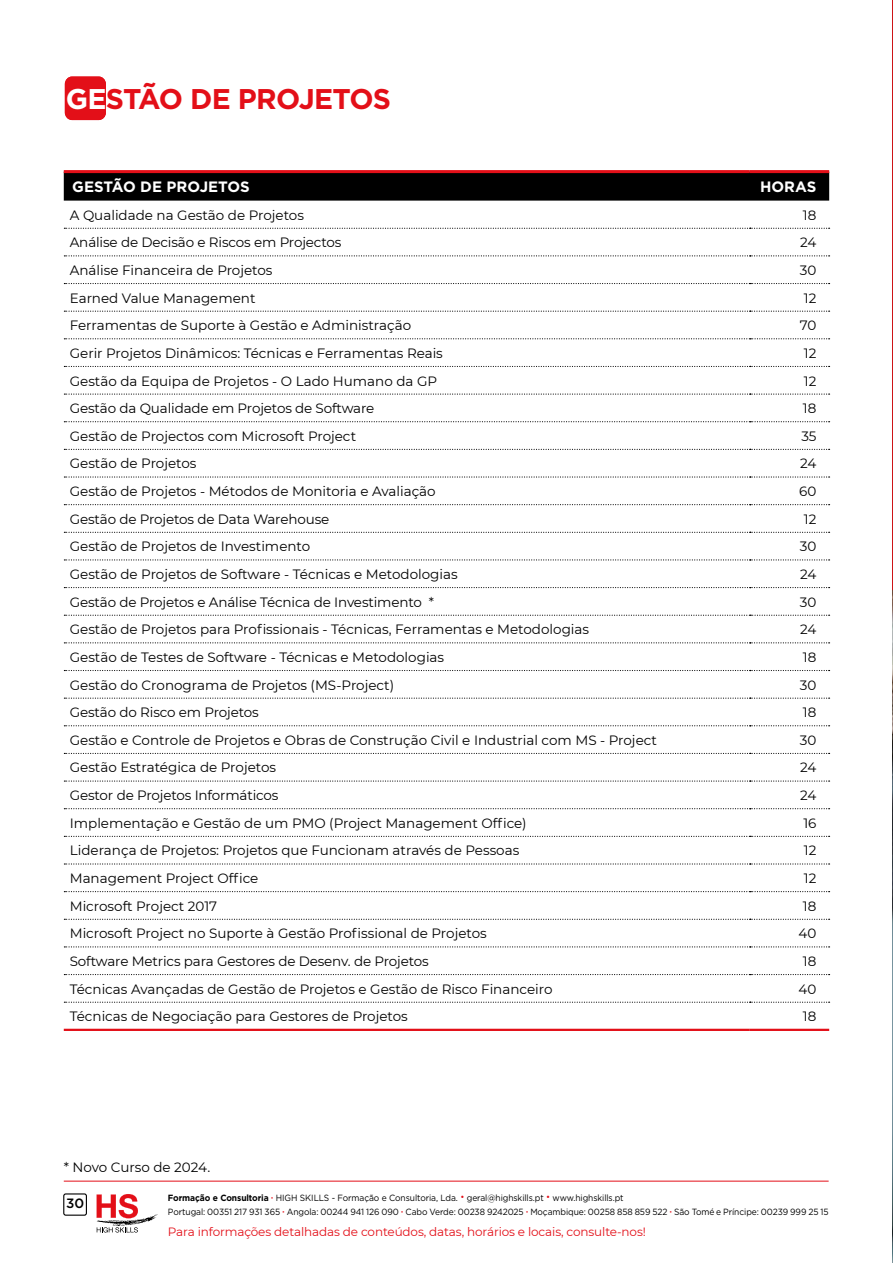
<style>
.page{position:relative;width:893px;height:1263px;background:#fff}
.page>*{position:absolute;margin:0;border:0;box-sizing:border-box;transform-origin:0 0}
.t1{font:700 28.5px "Gotham";letter-spacing:-.025em;color:#e30f18}
.t2{font:700 15px "Gotham";color:#fff}
.t3{font:13.5px "Montserrat";color:#000}
.t4{font:500 13.5px "Gotham";color:#000}
.t5{font:12px "Montserrat";letter-spacing:-.01em;color:#e30f18}
.t6{font:9px/13.5px "Gotham";letter-spacing:-.01em;color:#000;scale:.94 1}
.s1{color:#fff}
.s2{font-weight:700}
.s3{font-size:6px;color:#e30f18}
.s4{color:#e30f18}
</style>
<div class="page">
<svg style="left:97px;top:1194px;width:61px;height:38px"></svg>
<hr style="left:64px;top:1181px;width:765px;height:1px;background:#e30f18">
<div style="left:63px;top:1193px;width:24px;height:23px;border:1px solid #000;border-radius:2px"></div>
<svg style="left:64px;top:173px;width:765px;height:28px;background:#040303"></svg>
<svg style="left:64px;top:228px;width:766px;height:1px"></svg>
<svg style="left:64px;top:311px;width:766px;height:1px"></svg>
<svg style="left:64px;top:366px;width:766px;height:1px"></svg>
<svg style="left:64px;top:393px;width:766px;height:2px"></svg>
<svg style="left:64px;top:476px;width:766px;height:2px"></svg>
<svg style="left:64px;top:504px;width:766px;height:1px"></svg>
<svg style="left:64px;top:559px;width:766px;height:1px"></svg>
<svg style="left:64px;top:587px;width:766px;height:1px"></svg>
<svg style="left:64px;top:670px;width:766px;height:1px"></svg>
<svg style="left:64px;top:698px;width:766px;height:1px"></svg>
<svg style="left:64px;top:753px;width:766px;height:1px"></svg>
<svg style="left:64px;top:780px;width:766px;height:2px"></svg>
<svg style="left:64px;top:863px;width:766px;height:1px"></svg>
<svg style="left:64px;top:919px;width:766px;height:1px"></svg>
<svg style="left:64px;top:946px;width:766px;height:1px"></svg>
<svg style="left:64px;top:255px;width:766px;height:1px"></svg>
<svg style="left:64px;top:283px;width:766px;height:1px"></svg>
<svg style="left:64px;top:338px;width:766px;height:1px"></svg>
<svg style="left:64px;top:421px;width:766px;height:1px"></svg>
<svg style="left:64px;top:449px;width:766px;height:1px"></svg>
<svg style="left:64px;top:532px;width:766px;height:1px"></svg>
<svg style="left:64px;top:615px;width:766px;height:1px"></svg>
<svg style="left:64px;top:642px;width:766px;height:1px"></svg>
<svg style="left:64px;top:725px;width:766px;height:1px"></svg>
<svg style="left:64px;top:808px;width:766px;height:1px"></svg>
<svg style="left:64px;top:836px;width:766px;height:1px"></svg>
<svg style="left:64px;top:891px;width:766px;height:1px"></svg>
<svg style="left:64px;top:974px;width:766px;height:1px"></svg>
<svg style="left:64px;top:1002px;width:766px;height:1px"></svg>
<hr style="left:64px;top:1029px;width:686px;height:2px;background:#e30f18">
<hr style="left:750px;top:1029px;width:79px;height:2px;background:#e30f18">
<hr style="left:64px;top:170px;width:686px;height:3px;background:#e30f18">
<hr style="left:750px;top:170px;width:79px;height:3px;background:#e30f18">
<div style="left:65px;top:77px;width:41px;height:43px;background:#e30f18;border-radius:7px"></div>
<h1 class="t1" style="left:66px;top:80px;width:327px"><span class="s1">GE</span>STÃO DE PROJETOS</h1>
<p class="t2" style="left:72px;top:177px;width:179px">GESTÃO DE PROJETOS</p>
<p class="t2" style="left:760px;top:177px;width:58px">HORAS</p>
<p class="t3" style="left:70px;top:206px;width:236px">A Qualidade na Gestão de Projetos</p>
<p class="t3" style="left:803px;top:206px;width:15px">18</p>
<p class="t3" style="left:70px;top:233px;width:273px">Análise de Decisão e Riscos em Projectos</p>
<p class="t3" style="left:800px;top:233px;width:18px">24</p>
<p class="t3" style="left:70px;top:261px;width:204px">Análise Financeira de Projetos</p>
<p class="t3" style="left:800px;top:261px;width:18px">30</p>
<p class="t3" style="left:70px;top:288px;width:187px">Earned Value Management</p>
<p class="t3" style="left:804px;top:288px;width:14px">12</p>
<p class="t3" style="left:70px;top:316px;width:343px">Ferramentas de Suporte à Gestão e Administração</p>
<p class="t3" style="left:800px;top:316px;width:18px">70</p>
<p class="t3" style="left:70px;top:344px;width:375px">Gerir Projetos Dinâmicos: Técnicas e Ferramentas Reais</p>
<p class="t3" style="left:804px;top:344px;width:14px">12</p>
<p class="t3" style="left:70px;top:371px;width:369px">Gestão da Equipa de Projetos - O Lado Humano da GP</p>
<p class="t3" style="left:804px;top:371px;width:14px">12</p>
<p class="t3" style="left:70px;top:399px;width:306px">Gestão da Qualidade em Projetos de Software</p>
<p class="t3" style="left:803px;top:399px;width:15px">18</p>
<p class="t3" style="left:70px;top:427px;width:288px">Gestão de Projectos com Microsoft Project</p>
<p class="t3" style="left:801px;top:427px;width:17px">35</p>
<p class="t3" style="left:70px;top:454px;width:128px">Gestão de Projetos</p>
<p class="t3" style="left:800px;top:454px;width:18px">24</p>
<p class="t3" style="left:70px;top:482px;width:367px">Gestão de Projetos - Métodos de Monitoria e Avaliação</p>
<p class="t3" style="left:799px;top:482px;width:19px">60</p>
<p class="t3" style="left:70px;top:510px;width:261px">Gestão de Projetos de Data Warehouse</p>
<p class="t3" style="left:804px;top:510px;width:14px">12</p>
<p class="t3" style="left:70px;top:537px;width:242px">Gestão de Projetos de Investimento</p>
<p class="t3" style="left:800px;top:537px;width:18px">30</p>
<p class="t3" style="left:70px;top:565px;width:389px">Gestão de Projetos de Software - Técnicas e Metodologias</p>
<p class="t3" style="left:800px;top:565px;width:18px">24</p>
<p class="t3" style="left:70px;top:592px;width:366px">Gestão de Projetos e Análise Técnica de Investimento *</p>
<p class="t3" style="left:800px;top:592px;width:18px">30</p>
<p class="t3" style="left:70px;top:620px;width:521px">Gestão de Projetos para Profissionais - Técnicas, Ferramentas e Metodologias</p>
<p class="t3" style="left:800px;top:620px;width:18px">24</p>
<p class="t3" style="left:70px;top:648px;width:376px">Gestão de Testes de Software - Técnicas e Metodologias</p>
<p class="t3" style="left:803px;top:648px;width:15px">18</p>
<p class="t3" style="left:70px;top:675px;width:326px">Gestão do Cronograma de Projetos (MS-Project)</p>
<p class="t3" style="left:800px;top:675px;width:18px">30</p>
<p class="t3" style="left:70px;top:703px;width:191px">Gestão do Risco em Projetos</p>
<p class="t3" style="left:803px;top:703px;width:15px">18</p>
<p class="t3" style="left:70px;top:731px;width:589px">Gestão e Controle de Projetos e Obras de Construção Civil e Industrial com MS - Project</p>
<p class="t3" style="left:800px;top:731px;width:18px">30</p>
<p class="t3" style="left:70px;top:758px;width:208px">Gestão Estratégica de Projetos</p>
<p class="t3" style="left:800px;top:758px;width:18px">24</p>
<p class="t3" style="left:70px;top:786px;width:210px">Gestor de Projetos Informáticos</p>
<p class="t3" style="left:800px;top:786px;width:18px">24</p>
<p class="t3" style="left:70px;top:814px;width:458px">Implementação e Gestão de um PMO (Project Management Office)</p>
<p class="t3" style="left:803px;top:814px;width:15px">16</p>
<p class="t3" style="left:70px;top:841px;width:451px">Liderança de Projetos: Projetos que Funcionam através de Pessoas</p>
<p class="t3" style="left:804px;top:841px;width:14px">12</p>
<p class="t3" style="left:70px;top:869px;width:190px">Management Project Office</p>
<p class="t3" style="left:804px;top:869px;width:14px">12</p>
<p class="t3" style="left:70px;top:896px;width:149px">Microsoft Project 2017</p>
<p class="t3" style="left:803px;top:896px;width:15px">18</p>
<p class="t3" style="left:70px;top:924px;width:419px">Microsoft Project no Suporte à Gestão Profissional de Projetos</p>
<p class="t3" style="left:799px;top:924px;width:19px">40</p>
<p class="t3" style="left:70px;top:952px;width:360px">Software Metrics para Gestores de Desenv. de Projetos</p>
<p class="t3" style="left:803px;top:952px;width:15px">18</p>
<p class="t3" style="left:70px;top:979px;width:484px">Técnicas Avançadas de Gestão de Projetos e Gestão de Risco Financeiro</p>
<p class="t3" style="left:799px;top:979px;width:19px">40</p>
<p class="t3" style="left:70px;top:1007px;width:340px">Técnicas de Negociação para Gestores de Projetos</p>
<p class="t3" style="left:803px;top:1007px;width:15px">18</p>
<p class="t3" style="left:64px;top:1158px;width:148px">* Novo Curso de 2024.</p>
<p class="t4" style="left:66px;top:1194px;width:20px">30</p>
<p class="t6" style="left:168px;top:1191px;width:704px"><span class="s2">Formação e Consultoria</span> <span class="s3">•</span> HIGH SKILLS - Formação e Consultoria, Lda. <span class="s4">•</span> geral@highskills.pt <span class="s4">•</span> www.highskills.pt<br>Portugal: 00351 217 931 365 <span class="s3">•</span> Angola: 00244 941 126 090 <span class="s3">•</span> Cabo Verde: 00238 9242025 <span class="s3">•</span> Moçambique: 00258 858 859 522 <span class="s3">•</span> São Tomé e Príncipe: 00239 999 25 15</p>
<p class="t5" style="left:168px;top:1224px;width:479px">Para informações detalhadas de conteúdos, datas, horários e locais, consulte-nos!</p>
</div>
